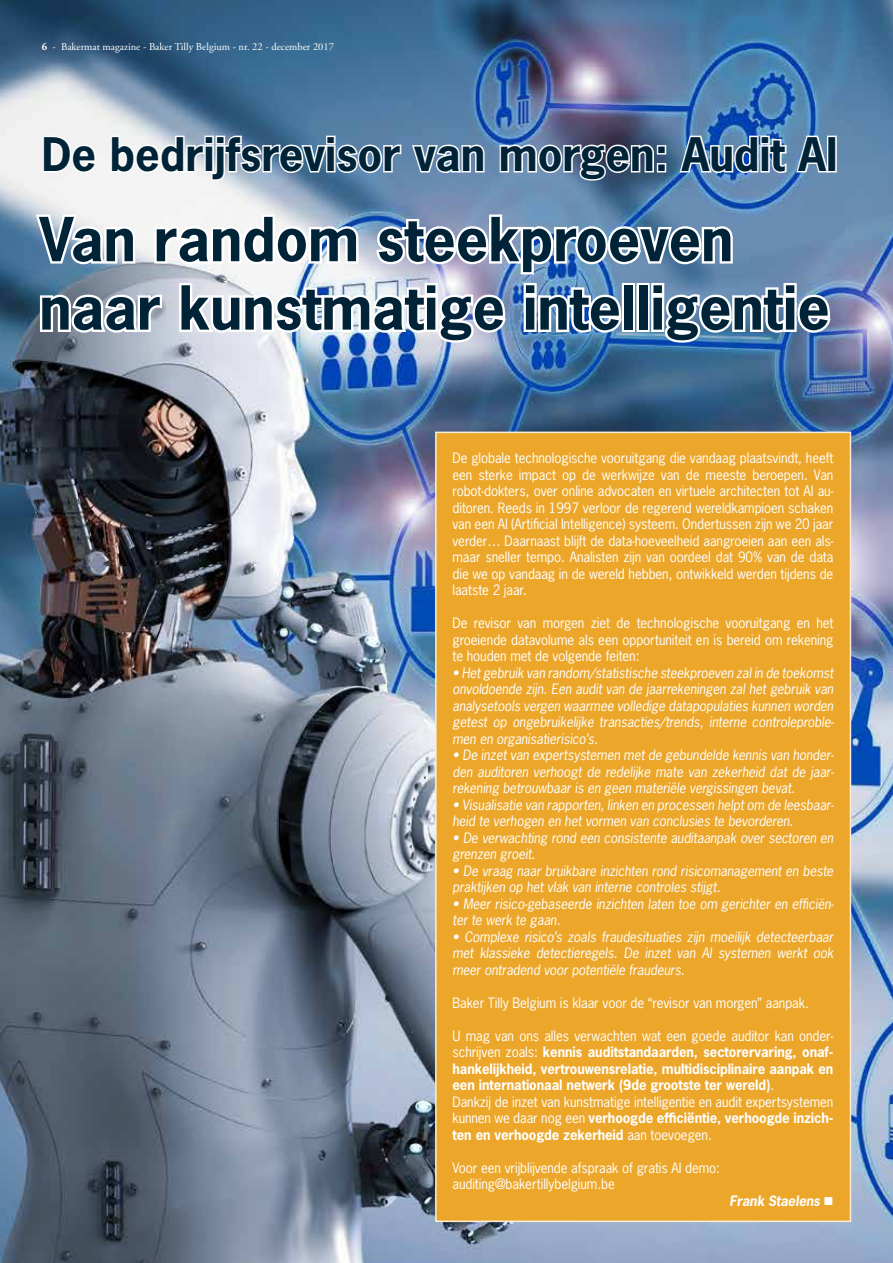
<style>
.page{position:relative;width:893px;height:1263px;background:#fff}
.page>*{position:absolute;margin:0;border:0;box-sizing:border-box;transform-origin:0 0}
.t1{font:700 57px/68.4px "News Gothic Std";color:#002337}
.t2{font:700 43.5px "News Gothic Std";color:#002337}
.t3{font:italic 13.5px/16.5px "News Gothic Std";letter-spacing:-.005em;color:#fff}
.t4{font:13.5px/16.5px "News Gothic Std";letter-spacing:-.005em;color:#fff;text-align:justify}
.t5{font:700 13.5px/16.5px "News Gothic Std";letter-spacing:-.005em;color:#fff}
.t6{font:italic 700 13.5px "News Gothic Std";letter-spacing:-.005em;color:#fff}
.t7{font:10.5px "Adobe Garamond Pro";color:#fff}
.s1{font-weight:700}
.s2{font-weight:400}
</style>
<div class="page">
<img style="left:0;top:0;width:893px;height:1263px">
<img style="left:33px;top:211px;width:801px;height:134px">
<svg style="left:41px;top:134px;width:57px;height:40px"></svg>
<svg style="left:109px;top:134px;width:294px;height:48px"></svg>
<svg style="left:410px;top:143px;width:76px;height:32px"></svg>
<svg style="left:498px;top:143px;width:170px;height:39px"></svg>
<img style="left:677px;top:133px;width:111px;height:42px">
<svg style="left:794px;top:133px;width:36px;height:41px"></svg>
<div style="left:827px;top:136px;width:10px;height:36px;border:3px solid #fff"></div>
<div style="left:435px;top:432px;width:416px;height:790px;background:#eca72b;border:2px solid #fceed8"></div>
<p class="t7" style="left:42px;top:40px;width:294px"><span class="s1">6</span> - Bakermat magazine - Baker Tilly Belgium - nr. 22 - december 2017</p>
<h2 class="t2" style="left:42px;top:126px;width:797px">De bedrijfsrevisor van morgen: Audit AI</h2>
<h1 class="t1" style="left:39px;top:204px;width:792px">Van random steekproeven naar kunstmatige intelligentie</h1>
<p class="t4" style="left:452px;top:450px;width:382px">De globale technologische vooruitgang die vandaag plaatsvindt, heeft een sterke impact op de werkwijze van de meeste beroepen. Van robot-dokters, over online advocaten en virtuele architecten tot AI au&shy;ditoren. Reeds in 1997 verloor de regerend wereldkampioen schaken van een AI (Artificial Intelligence) systeem. Ondertussen zijn we 20 jaar verder… Daarnaast blijft de data-hoeveelheid aangroeien aan een als&shy;maar sneller tempo. Analisten zijn van oordeel dat 90% van de data die we op vandaag in de wereld hebben, ontwikkeld werden tijdens de laatste 2 jaar.</p>
<p class="t4" style="left:452px;top:615px;width:382px">De revisor van morgen ziet de technologische vooruitgang en het groeiende datavolume als een opportuniteit en is bereid om rekening te houden met de volgende feiten:</p>
<p class="t3" style="left:452px;top:665px;width:383px;text-align:justify">• Het gebruik van random/statistische steekproeven zal in de toekomst onvoldoende zijn. Een audit van de jaarrekeningen zal het gebruik van analysetools vergen waarmee volledige datapopulaties kunnen worden getest op ongebruikelijke transacties/trends, interne controleproble&shy;men en organisatierisico’s.</p>
<p class="t3" style="left:452px;top:747px;width:383px;text-align:justify">• De inzet van expertsystemen met de gebundelde kennis van honder&shy;den auditoren verhoogt de redelijke mate van zekerheid dat de jaar&shy;rekening betrouwbaar is en geen materiële vergissingen bevat.</p>
<p class="t3" style="left:452px;top:797px;width:383px">• Visualisatie van rapporten, linken en processen helpt om de leesbaar&shy;heid te verhogen en het vormen van conclusies te bevorderen.</p>
<p class="t3" style="left:452px;top:830px;width:382px">• De verwachting rond een consistente auditaanpak over sectoren en grenzen groeit.</p>
<p class="t3" style="left:452px;top:863px;width:382px">• De vraag naar bruikbare inzichten rond risicomanagement en beste praktijken op het vlak van interne controles stijgt.</p>
<p class="t3" style="left:452px;top:896px;width:383px">• Meer risico-gebaseerde inzichten laten toe om gerichter en efficiën&shy;ter te werk te gaan.</p>
<p class="t3" style="left:452px;top:929px;width:382px;text-align:justify">• Complexe risico’s zoals fraudesituaties zijn moeilijk detecteerbaar met klassieke detectieregels. De inzet van AI systemen werkt ook meer ontradend voor potentiële fraudeurs.</p>
<p class="t4" style="left:452px;top:994px;width:358px">Baker Tilly Belgium is klaar voor de “revisor van morgen” aanpak.</p>
<p class="t5" style="left:452px;top:1027px;width:382px"><span class="s2">U mag van ons alles verwachten wat een goede auditor kan onder&shy;schrijven zoals:</span> kennis auditstandaarden, sectorervaring, onaf&shy;hankelijkheid, vertrouwensrelatie, multidisciplinaire aanpak en een internationaal netwerk (9de grootste ter wereld)<span class="s2">.<br>Dankzij de inzet van kunstmatige intelligentie en audit expertsystemen kunnen we daar nog een</span> verhoogde efficiëntie, verhoogde inzich&shy;ten en verhoogde zekerheid <span class="s2">aan toevoegen.</span></p>
<p class="t4" style="left:452px;top:1159px;width:269px">Voor een vrijblijvende afspraak of gratis AI demo: auditing@bakertillybelgium.be</p>
<p class="t6" style="left:729px;top:1192px;width:106px">Frank Staelens ■</p>
</div>
